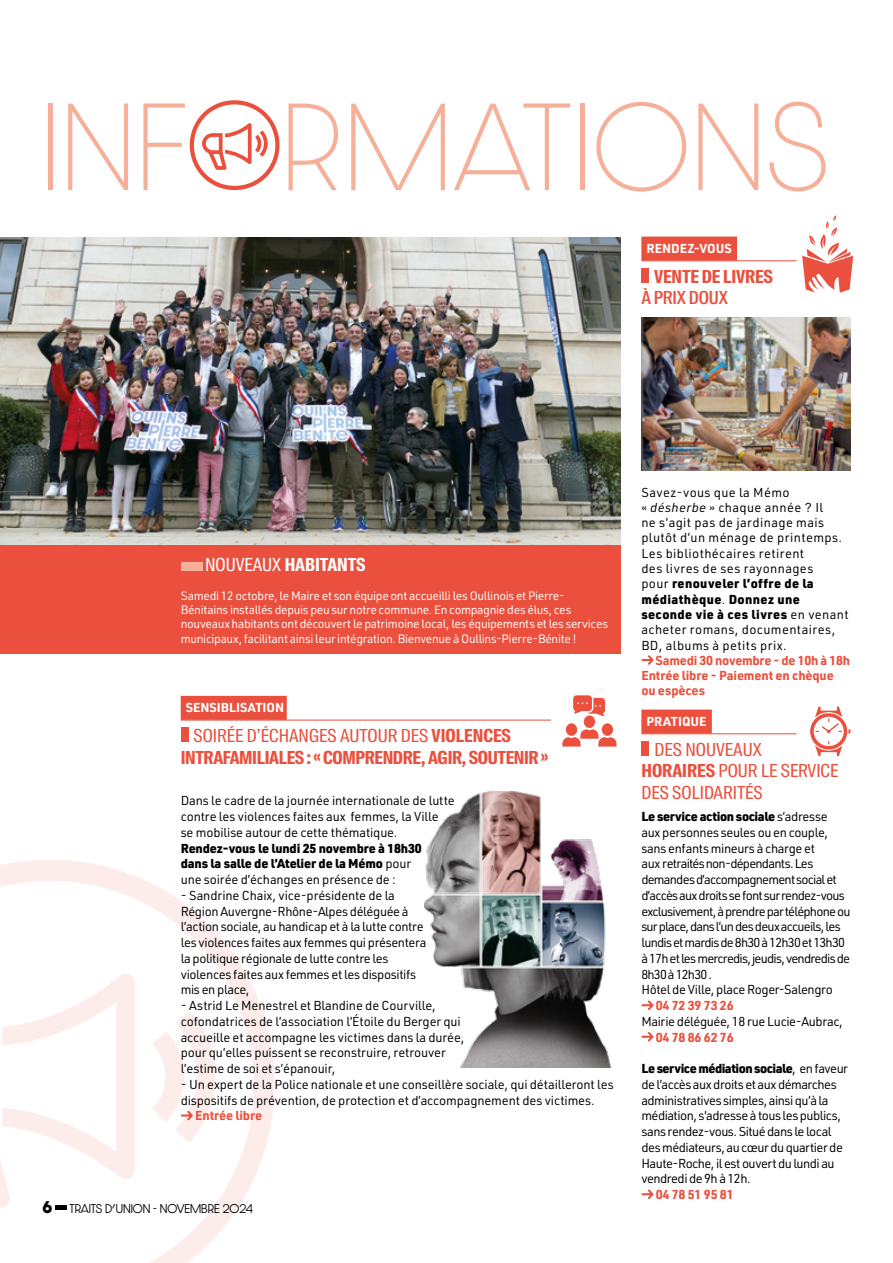
<style>
.page{position:relative;width:893px;height:1263px;background:#fff}
.page>*{position:absolute;margin:0;border:0;box-sizing:border-box;transform-origin:0 0}
.t1{font:100 105px "Dazzle Unicase";letter-spacing:.025em;color:#f6b099}
.t2{font:700 18px/21.6px "Suisse Intl Condensed";letter-spacing:-.02em;color:#ea503d}
.t3{font:18px/21.6px "Suisse Intl Condensed";color:#ea503d}
.t4{font:700 18px "Suisse Intl Condensed";color:#fff}
.t5{font:500 18px "Suisse Intl Condensed";letter-spacing:-.01em;color:#ea503d}
.t6{font:700 14.4px "Dazzle Unicase";color:#000}
.t7{font:12.75px/15.8px "URWDIN";letter-spacing:-.015em;color:#000}
.t8{font:12.75px/15.8px "URWDIN";letter-spacing:-.06em;color:#000}
.t9{font:12.75px/15.3px "URWDIN";letter-spacing:.03em;color:#000}
.t10{font:12.75px/15.8px "URWDIN";letter-spacing:-.04em;color:#000}
.t11{font:700 12.75px/15.3px "URWDIN";letter-spacing:-.01em;color:#ea503d}
.t12{font:900 12.75px/15.8px "URWDIN";letter-spacing:-.01em;color:#000}
.t13{font:700 12.75px "URWDIN";color:#fff}
.t14{font:12px/14.4px "URWDIN";letter-spacing:-.025em;color:#fff}
.t15{font:300 10.8px "Dazzle Unicase";color:#000}
.s1{font-weight:400}
.s2{font-style:italic}
.s3{font-weight:900}
.s4{font-weight:700}
</style>
<div class="page">
<svg style="left:190px;top:100px;width:90px;height:90px"></svg>
<svg style="left:0;top:860px;width:275px;height:403px"></svg>
<div style="left:181px;top:696px;width:106px;height:24px;background:#ea503d"></div>
<hr style="left:181px;top:720px;width:370px;height:1px;background:#ea503d">
<div style="left:181px;top:727px;width:8px;height:15px;background:#ea503d"></div>
<svg style="left:0;top:943px;width:225px;height:274px"></svg>
<img style="left:0;top:237px;width:620px;height:308px">
<img style="left:425px;top:791px;width:186px;height:276px">
<div style="left:641px;top:237px;width:96px;height:24px;background:#ea503d"></div>
<div style="left:641px;top:709px;width:71px;height:24px;background:#ea503d"></div>
<hr style="left:641px;top:260px;width:156px;height:1px;background:#ea503d">
<div style="left:641px;top:268px;width:8px;height:15px;background:#ea503d"></div>
<svg style="left:641px;top:655px;width:13px;height:10px"></svg>
<hr style="left:641px;top:733px;width:156px;height:1px;background:#ea503d">
<div style="left:641px;top:741px;width:8px;height:15px;background:#ea503d"></div>
<svg style="left:641px;top:1000px;width:13px;height:10px"></svg>
<svg style="left:641px;top:1032px;width:13px;height:10px"></svg>
<svg style="left:641px;top:1189px;width:13px;height:10px"></svg>
<div style="left:0;top:545px;width:620px;height:109px;background:#ea503d"></div>
<div style="left:181px;top:562px;width:22px;height:9px;background:#f6b099"></div>
<img style="left:641px;top:318px;width:209px;height:153px">
<svg style="left:802px;top:215px;width:51px;height:78px"></svg>
<div style="left:602px;top:723px;width:11px;height:13px;background:#eb4f3d;border-radius:50%"></div>
<div style="left:584px;top:715px;width:11px;height:13px;background:#eb4f3d;border-radius:50%"></div>
<div style="left:566px;top:723px;width:11px;height:13px;background:#eb4f3d;border-radius:50%"></div>
<svg style="left:562px;top:729px;width:55px;height:17px"></svg>
<svg style="left:573px;top:695px;width:32px;height:21px"></svg>
<svg style="left:810px;top:707px;width:40px;height:49px"></svg>
<h1 class="t1" style="left:43px;top:72px;width:787px">INF RMATIONS</h1>
<p class="t13" style="left:646px;top:240px;width:87px">RENDEZ-VOUS</p>
<h2 class="t2" style="left:654px;top:266px;width:120px">VENTE DE LIVRES</h2>
<h2 class="t5" style="left:641px;top:288px;width:88px">À PRIX DOUX</h2>
<h2 class="t4" style="left:205px;top:554px;width:162px"><span class="s1">NOUVEAUX</span> HABITANTS</h2>
<p class="t14" style="left:181px;top:588px;width:429px">Samedi 12 octobre, le Maire et son équipe ont accueilli les Oullinois et Pierre-Bénitains installés depuis peu sur notre commune. En compagnie des élus, ces nouveaux habitants ont découvert le patrimoine local, les équipements et les services municipaux, facilitant ainsi leur intégration. Bienvenue à Oullins-Pierre-Bénite !</p>
<p class="t13" style="left:186px;top:699px;width:100px">SENSIBLISATION</p>
<h2 class="t2" style="left:181px;top:725px;width:369px;text-indent:13px"><span class="s1">SOIRÉE D’ÉCHANGES AUTOUR DES</span> VIOLENCES<br>INTRAFAMILIALES : « COMPRENDRE, AGIR, SOUTENIR »</h2>
<p class="t7" style="left:181px;top:792px;width:275px">Dans le cadre de la journée internationale de lutte contre les violences faites aux femmes, la Ville se mobilise autour de cette thématique.</p>
<p class="t12" style="left:181px;top:839px;width:243px">Rendez-vous le lundi 25 novembre à 18h30 dans la salle de l’Atelier de la Mémo <span class="s1">pour une soirée d’échanges en présence de :</span></p>
<p class="t7" style="left:181px;top:887px;width:247px">- Sandrine Chaix, vice-présidente de la Région Auvergne-Rhône-Alpes déléguée à l’action sociale, au handicap et à la lutte contre les violences faites aux femmes qui présentera la politique régionale de lutte contre les violences faites aux femmes et les dispositifs mis en place,</p>
<p class="t7" style="left:181px;top:997px;width:285px">- Astrid Le Menestrel et Blandine de Courville, cofondatrices de l’association l’Étoile du Berger qui accueille et accompagne les victimes dans la durée, pour qu’elles puissent se reconstruire, retrouver l’estime de soi et s’épanouir,</p>
<p class="t7" style="left:181px;top:1076px;width:435px">- Un expert de la Police nationale et une conseillère sociale, qui détailleront les dispositifs de prévention, de protection et d’accompagnement des victimes.</p>
<p class="t11" style="left:195px;top:1107px;width:69px">Entrée libre</p>
<p class="t6" style="left:43px;top:1196px;width:11px">6</p>
<p class="t15" style="left:70px;top:1200px;width:185px">TRAITS D’UNION - NOVEMBRE 2024</p>
<p class="t9" style="left:641px;top:484px;width:209px">Savez-vous que la Mémo<br>« <span class="s2">désherbe</span> » chaque année ? Il<br>ne s’agit pas de jardinage mais plutôt d’un ménage de printemps.<br>Les bibliothécaires retirent<br>des livres de ses rayonnages<br>pour <span class="s3">renouveler l’offre de la médiathèque</span>. <span class="s3">Donnez une seconde vie à ces livres</span> en venant acheter romans, documentaires,<br>BD, albums à petits prix.</p>
<p class="t11" style="left:641px;top:652px;width:210px;text-indent:14px">Samedi 30 novembre - de 10h à 18h<br>Entrée libre - Paiement en chèque ou espèces</p>
<p class="t13" style="left:646px;top:713px;width:62px">PRATIQUE</p>
<h2 class="t3" style="left:641px;top:739px;width:199px;text-indent:13px">DES NOUVEAUX<br><span class="s4">HORAIRES</span> POUR LE SERVICE<br>DES SOLIDARITÉS</h2>
<p class="t8" style="left:641px;top:808px;width:211px"><span class="s3">Le service action sociale</span> s’adresse<br>aux personnes seules ou en couple, sans enfants mineurs à charge et<br>aux retraités non-dépendants. Les demandes d’accompagnement social et d’accès aux droits se font sur rendez-vous exclusivement, à prendre par téléphone ou sur place, dans l’un des deux accueils, les lundis et mardis de 8h30 à 12h30 et 13h30 à 17h et les mercredis, jeudis, vendredis de 8h30 à 12h30 .<br>Hôtel de Ville, place Roger-Salengro</p>
<p class="t11" style="left:656px;top:997px;width:79px">04 72 39 73 26</p>
<p class="t7" style="left:641px;top:1013px;width:203px">Mairie déléguée, 18 rue Lucie-Aubrac,</p>
<p class="t11" style="left:656px;top:1029px;width:79px">04 78 86 62 76</p>
<p class="t10" style="left:641px;top:1060px;width:208px"><span class="s3">Le service médiation sociale</span>, en faveur de l’accès aux droits et aux démarches administratives simples, ainsi qu’à la médiation, s’adresse à tous les publics, sans rendez-vous. Situé dans le local des médiateurs, au cœur du quartier de Haute-Roche, il est ouvert du lundi au vendredi de 9h à 12h.</p>
<p class="t11" style="left:656px;top:1186px;width:79px">04 78 51 95 81</p>
</div>
